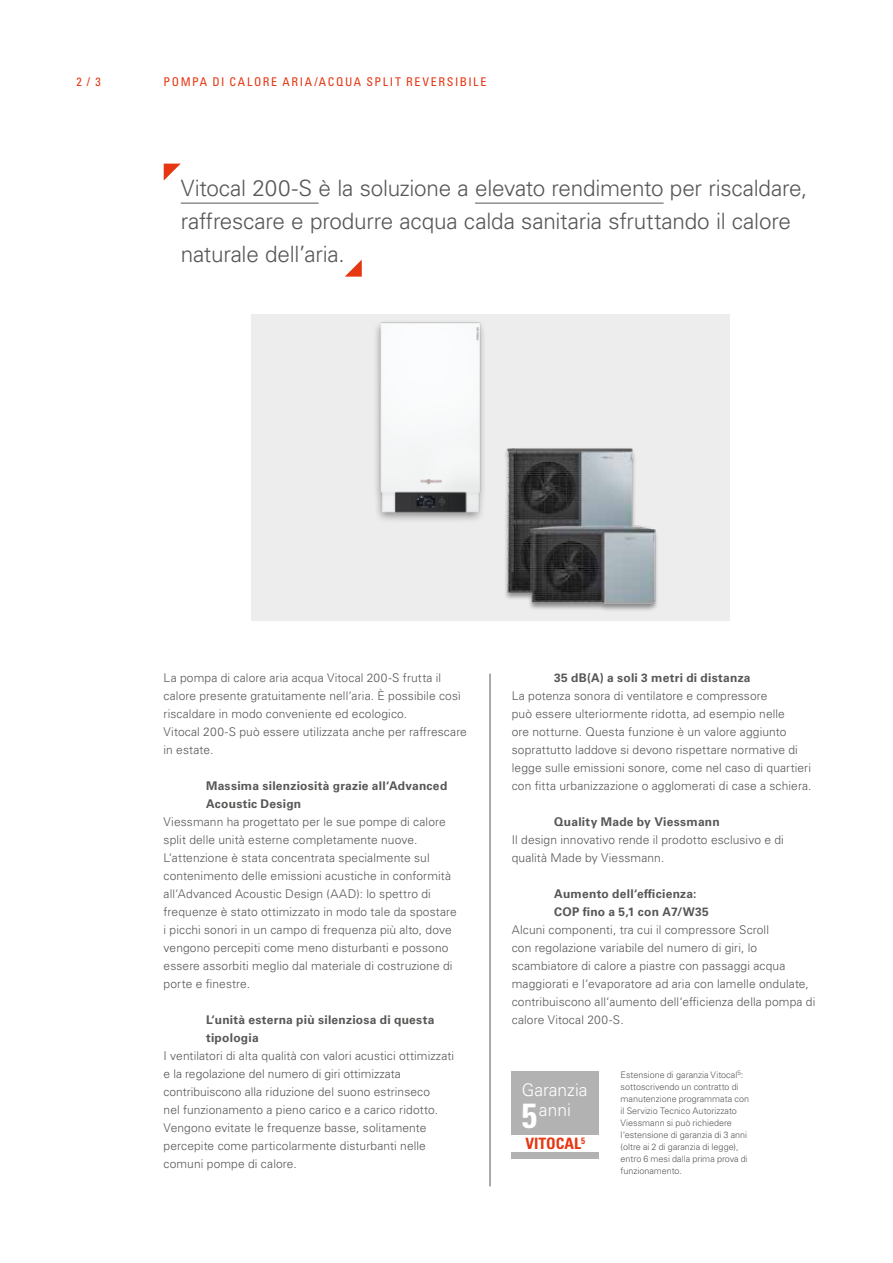
<style>
.page{position:relative;width:893px;height:1263px;background:#fff}
.page>*{position:absolute;margin:0;border:0;box-sizing:border-box;transform-origin:0 0}
.t1{font:300 22.5px/33px "Univers LTCYR 45";letter-spacing:-.01em;color:#575756}
.t2{font:300 17.4px/20.1px "Univers";color:#fff}
.t3{font:15.6px "Univers LTCYR 67 Bold Cond";color:#e63612}
.t4{font:300 12px/18px "Univers LTCYR 45";letter-spacing:.01em;color:#575756}
.t5{font:700 12px/18px "Univers LTCYR 65";letter-spacing:.02em;color:#575756}
.t6{font:condensed 12px "Univers LTCYR 57";letter-spacing:.135em;color:#e63612}
.t7{font:300 9px/12px "Univers LTCYR 45";color:#575756}
.s1{font-family:"Univers LTCYR 67 Bold Cond";font-weight:400;font-size:34.8px}
</style>
<div class="page">
<div style="left:512px;top:1072px;width:87px;height:87px;background:#b3b2b2"></div>
<div style="left:512px;top:1135px;width:87px;height:16px;background:#fff"></div>
<div style="left:251px;top:315px;width:478px;height:306px;background:#ededed"></div>
<hr style="left:181px;top:203px;width:138px;height:1px;background:#575756">
<hr style="left:475px;top:203px;width:189px;height:1px;background:#575756">
<svg style="left:164px;top:164px;width:17px;height:17px"></svg>
<svg style="left:345px;top:260px;width:17px;height:17px"></svg>
<hr style="left:490px;top:674px;width:1px;height:512px;background:#575756">
<img style="left:376px;top:322px;width:108px;height:198px">
<img style="left:505px;top:448px;width:152px;height:163px">
<p class="t6" style="left:77px;top:74px;width:26px">2 / 3</p>
<p class="t6" style="left:164px;top:74px;width:324px">POMPA DI CALORE ARIA/ACQUA SPLIT REVERSIBILE</p>
<h1 class="t1" style="left:181px;top:171px;width:628px">Vitocal 200-S è la soluzione a elevato rendimento per riscaldare, raffrescare e produrre acqua calda sanitaria sfruttando il calore naturale dell’aria.</h1>
<p class="t4" style="left:164px;top:668px;width:305px">La pompa di calore aria acqua Vitocal 200-S frutta il calore presente gratuitamente nell‘aria. È possibile così riscaldare in modo conveniente ed ecologico.<br>Vitocal 200-S può essere utilizzata anche per raffrescare in estate.</p>
<p class="t5" style="left:206px;top:776px;width:243px">Massima silenziosità grazie all‘Advanced<br>Acoustic Design</p>
<p class="t4" style="left:164px;top:812px;width:295px">Viessmann ha progettato per le sue pompe di calore split delle unità esterne completamente nuove.<br>L‘attenzione è stata concentrata specialmente sul contenimento delle emissioni acustiche in conformità all‘Advanced Acoustic Design (AAD): lo spettro di frequenze è stato ottimizzato in modo tale da spostare i picchi sonori in un campo di frequenza più alto, dove vengono percepiti come meno disturbanti e possono essere assorbiti meglio dal materiale di costruzione di porte e finestre.</p>
<p class="t5" style="left:206px;top:1010px;width:230px">L‘unità esterna più silenziosa di questa tipologia</p>
<p class="t4" style="left:164px;top:1046px;width:292px">I ventilatori di alta qualità con valori acustici ottimizzati e la regolazione del numero di giri ottimizzata contribuiscono alla riduzione del suono estrinseco<br>nel funzionamento a pieno carico e a carico ridotto.<br>Vengono evitate le frequenze basse, solitamente percepite come particolarmente disturbanti nelle comuni pompe di calore.</p>
<p class="t5" style="left:554px;top:668px;width:198px">35 dB(A) a soli 3 metri di distanza</p>
<p class="t4" style="left:512px;top:686px;width:301px">La potenza sonora di ventilatore e compressore<br>può essere ulteriormente ridotta, ad esempio nelle<br>ore notturne. Questa funzione è un valore aggiunto soprattutto laddove si devono rispettare normative di legge sulle emissioni sonore, come nel caso di quartieri con fitta urbanizzazione o agglomerati di case a schiera.</p>
<p class="t5" style="left:554px;top:812px;width:167px">Quality Made by Viessmann</p>
<p class="t4" style="left:512px;top:830px;width:274px">Il design innovativo rende il prodotto esclusivo e di qualità Made by Viessmann.</p>
<p class="t5" style="left:554px;top:884px;width:156px">Aumento dell‘efficienza:<br>COP fino a 5,1 con A7/W35</p>
<p class="t4" style="left:512px;top:920px;width:305px">Alcuni componenti, tra cui il compressore Scroll<br>con regolazione variabile del numero di giri, lo scambiatore di calore a piastre con passaggi acqua maggiorati e l‘evaporatore ad aria con lamelle ondulate, contribuiscono all‘aumento dell‘efficienza della pompa di calore Vitocal 200-S.</p>
<h2 class="t2" style="left:522px;top:1079px;width:67px">Garanzia<br><span class="s1">5</span>anni</h2>
<h3 class="t3" style="left:525px;top:1134px;width:61px">VITOCAL<sup>5</sup></h3>
<p class="t7" style="left:621px;top:1069px;width:130px">Estensione di garanzia Vitocal<sup>5</sup>: sottoscrivendo un contratto di manutenzione programmata con il Servizio Tecnico Autorizzato<br>Viessmann si può richiedere l‘estensione di garanzia di 3 anni (oltre ai 2 di garanzia di legge), entro 6 mesi dalla prima prova di funzionamento.</p>
</div>
